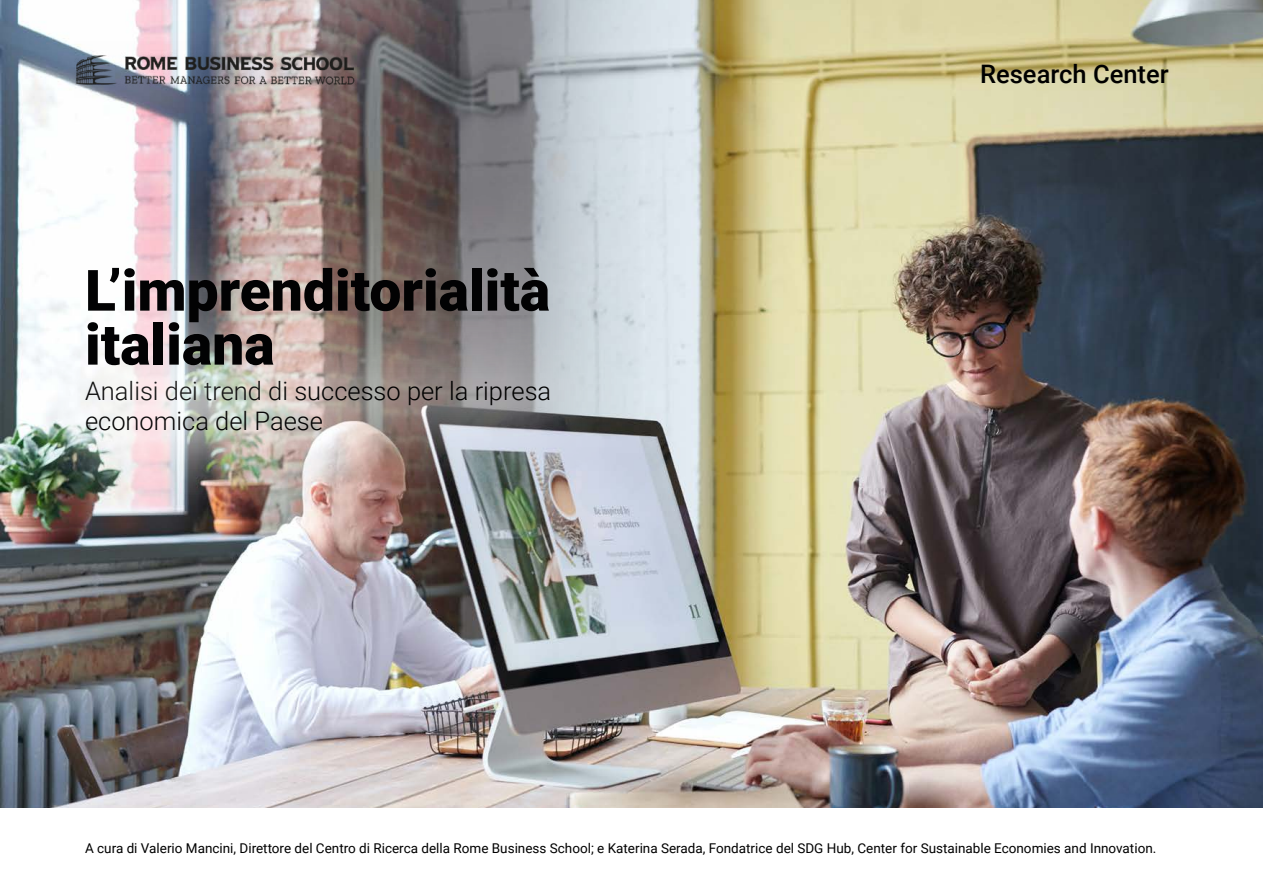
<style>
.page{position:relative;width:1263px;height:893px;background:#fff}
.page>*{position:absolute;margin:0;border:0;box-sizing:border-box;transform-origin:0 0}
.t1{font:900 57px/54px "Roboto";color:#020203}
.t2{font:300 25.5px/30px "Roboto";color:#000}
.t3{font:500 25.5px "Roboto";color:#000}
.t4{font:13.5px "Roboto";color:#000}
</style>
<div class="page">
<img style="left:0;top:0;width:1263px;height:808px">
<img style="left:630px;top:0;width:633px;height:651px">
<img style="left:0;top:291px;width:636px;height:230px">
<div style="left:3px;top:186px;width:626px;height:264px;background:#fff;opacity:.75"></div>
<img style="left:75px;top:42px;width:280px;height:55px">
<h1 class="t1" style="left:85px;top:261px;width:467px">L’imprenditorialità italiana</h1>
<h2 class="t2" style="left:85px;top:375px;width:468px">Analisi dei trend di successo per la ripresa economica del Paese</h2>
<h2 class="t3" style="left:980px;top:56px;width:190px">Research Center</h2>
<p class="t4" style="left:85px;top:839px;width:1073px">A cura di Valerio Mancini, Direttore del Centro di Ricerca della Rome Business School; e Katerina Serada, Fondatrice del SDG Hub, Center for Sustainable Economies and Innovation.</p>
</div>
